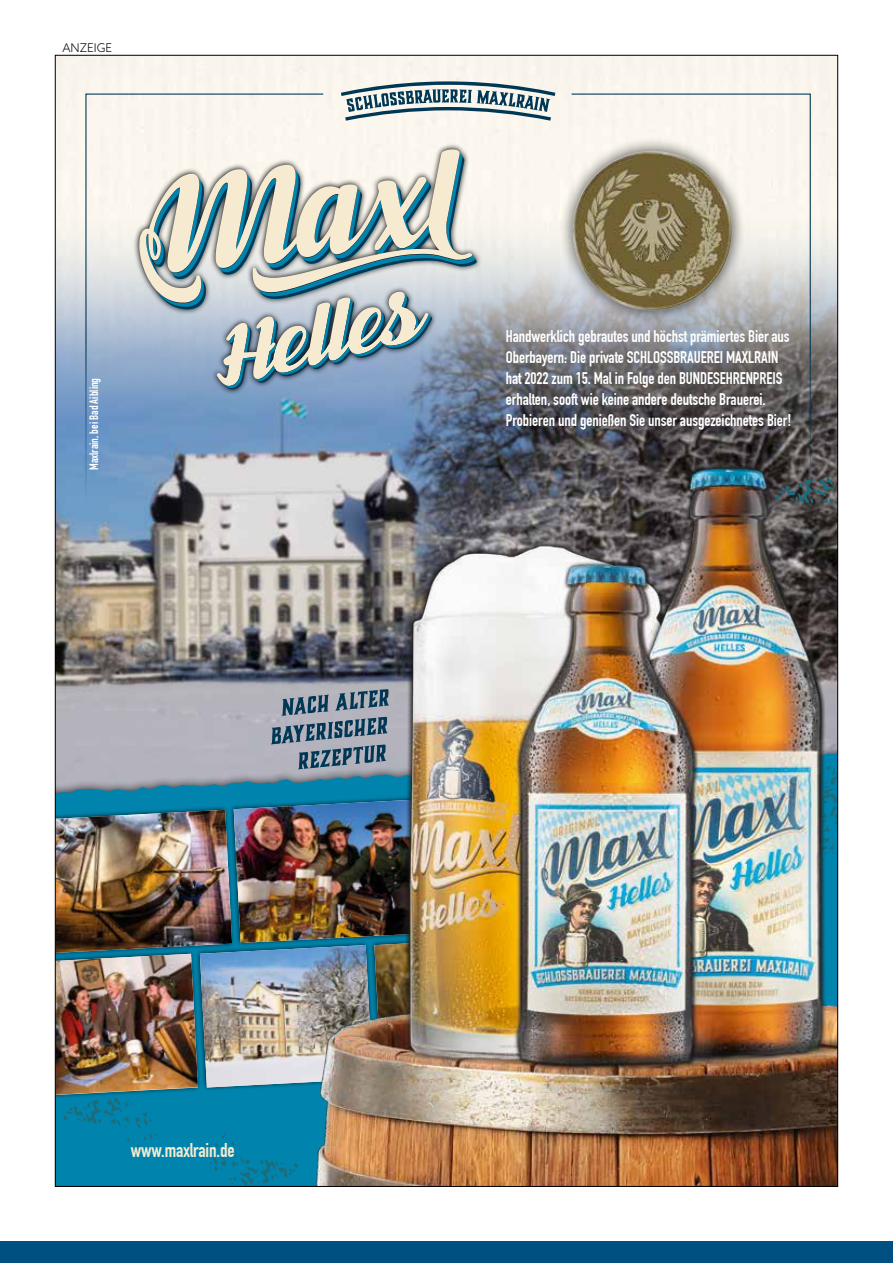
<style>
.page{position:relative;width:893px;height:1263px;background:#fff}
.page>*{position:absolute;margin:0;border:0;box-sizing:border-box;transform-origin:0 0}
.t1{font:700 19.5px "DIN Condensed";letter-spacing:-.005em;color:#f6ead0}
.t2{font:700 16.5px/21px "DIN Condensed";letter-spacing:-.005em;color:#fff}
.t3{font:700 12px "DIN Condensed";color:#fff}
.t4{font:300 12px "Azo Sans";color:#000}
</style>
<div class="page">
<div style="left:0;top:1242px;width:893px;height:21px;background:#005081"></div>
<div style="left:57px;top:57px;width:779px;height:92px;background:#f9f5ec"></div>
<img style="left:57px;top:149px;width:779px;height:591px">
<svg style="left:85px;top:93px;width:726px;height:423px;background:#b0b7bd"></svg>
<svg style="left:133px;top:143px;width:349px;height:253px;background:#a8b7c9"></svg>
<svg style="left:217px;top:309px;width:215px;height:81px;background:#97abb6"></svg>
<svg style="left:151px;top:156px;width:326px;height:153px;background:#bbc7cd"></svg>
<svg style="left:139px;top:149px;width:333px;height:154px;background:#bdc8c3"></svg>
<svg style="left:341px;top:81px;width:214px;height:40px;background:#a4b4b9"></svg>
<svg style="left:57px;top:754px;width:251px;height:40px;background:#88a2b2"></svg>
<img style="left:308px;top:420px;width:528px;height:765px">
<div style="left:559px;top:137px;width:188px;height:187px;background:#000;opacity:.75"></div>
<img style="left:572px;top:149px;width:162px;height:162px">
<svg style="left:271px;top:689px;width:118px;height:80px;background:#7d8c9c"></svg>
<img style="left:57px;top:794px;width:521px;height:391px">
<p class="t4" style="left:62px;top:40px;width:51px">ANZEIGE</p>
<p class="t3" style="left:87px;top:470px;width:94px;rotate:-90deg">Maxlrain, bei Bad Aibling</p>
<p class="t1" style="left:131px;top:1139px;width:105px">www.maxlrain.de</p>
<p class="t2" style="left:506px;top:326px;width:287px">Handwerklich gebrautes und höchst prämiertes Bier aus Oberbayern: Die private SCHLOSSBRAUEREI MAXLRAIN hat 2022 zum 15. Mal in Folge den BUNDESEHRENPREIS erhalten, sooft wie keine andere deutsche Brauerei.<br>Probieren und genießen Sie unser ausgezeichnetes Bier!</p>
</div>
